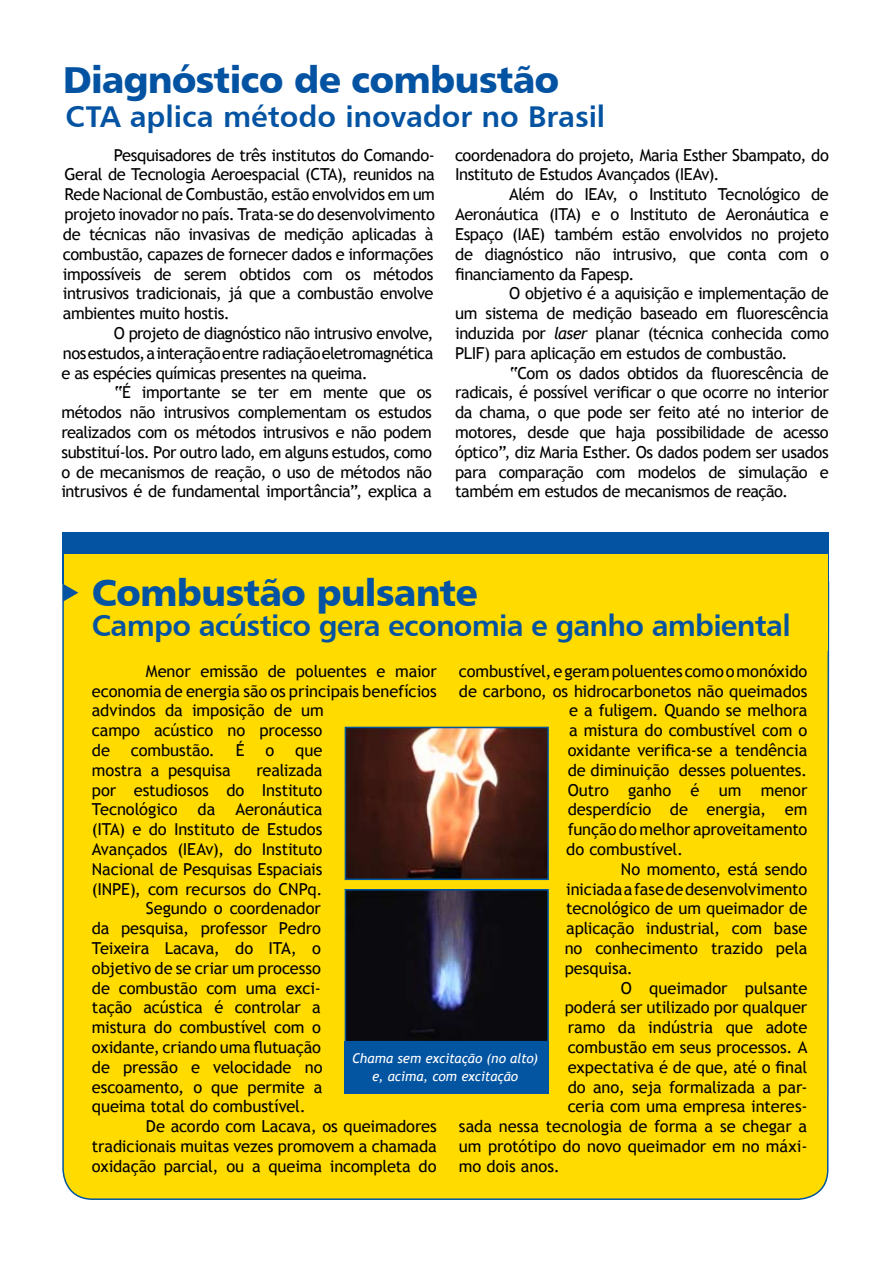
<style>
.page{position:relative;width:893px;height:1263px;background:#fff}
.page>*{position:absolute;margin:0;border:0;box-sizing:border-box;transform-origin:0 0}
.t1{font:37.5px "Humanist 777 BT Black B";letter-spacing:-.025em;color:#0353a2}
.t2{font:30px "Humanist 777 BT Bold B";letter-spacing:-.02em;color:#0353a2}
.t3{font:30px "Humanist 777 BT Bold B";color:#0353a2}
.t4{font:16.5px/19.8px "Trebuchet MS";letter-spacing:-.01em;color:#000;text-align:justify}
.t5{font:16.5px/19.8px "Trebuchet MS";letter-spacing:-.03em;color:#000}
.t6{font:italic 13.5px/18px "Trebuchet MS";letter-spacing:-.005em;color:#fff;text-align:center}
.s1{font-style:italic}
</style>
<div class="page">
<div style="left:62px;top:532px;width:768px;height:668px;background:#ffdb00"></div>
<img style="left:348px;top:892px;width:198px;height:147px">
<div style="left:345px;top:889px;width:204px;height:153px;border:2px solid #0056a1"></div>
<img style="left:348px;top:730px;width:198px;height:147px">
<div style="left:345px;top:727px;width:204px;height:153px;border:2px solid #0056a1"></div>
<div style="left:62px;top:533px;width:767px;height:51px;background:#0353a2"></div>
<div style="left:345px;top:1041px;width:204px;height:53px;background:#0354a1"></div>
<div style="left:64px;top:554px;width:764px;height:97px;background:#ffdb00"></div>
<svg style="left:63px;top:584px;width:15px;height:17px"></svg>
<h1 class="t1" style="left:63px;top:56px;width:498px">Diagnóstico de combustão</h1>
<h2 class="t3" style="left:66px;top:98px;width:541px">CTA aplica método inovador no Brasil</h2>
<p class="t4" style="left:63px;top:145px;width:374px;text-indent:51px">Pesquisadores de três institutos do Comando-Geral de Tecnologia Aeroespacial (CTA), reunidos na Rede Nacional de Combustão, estão envolvidos em um projeto inovador no país. Trata-se do desenvolvimento de técnicas não invasivas de medição aplicadas à combustão, capazes de fornecer dados e informações impossíveis de serem obtidos com os métodos intrusivos tradicionais, já que a combustão envolve ambientes muito hostis.</p>
<p class="t4" style="left:61px;top:323px;width:373px;text-indent:52px">O projeto de diagnóstico não intrusivo envolve, nos estudos, a interação entre radiação eletromagnética e as espécies químicas presentes na queima.</p>
<p class="t4" style="left:61px;top:383px;width:372px;text-indent:52px">“É importante se ter em mente que os métodos não intrusivos complementam os estudos realizados com os métodos intrusivos e não podem substituí-los. Por outro lado, em alguns estudos, como o de mecanismos de reação, o uso de métodos não intrusivos é de fundamental importância”, explica a</p>
<p class="t5" style="left:455px;top:145px;width:375px">coordenadora do projeto, Maria Esther Sbampato, do<br>Instituto de Estudos Avançados (IEAv).</p>
<p class="t4" style="left:455px;top:185px;width:375px;text-indent:54px">Além do IEAv, o Instituto Tecnológico de Aeronáutica (ITA) e o Instituto de Aeronáutica e Espaço (IAE) também estão envolvidos no projeto de diagnóstico não intrusivo, que conta com o financiamento da Fapesp.</p>
<p class="t4" style="left:455px;top:284px;width:375px;text-indent:54px">O objetivo é a aquisição e implementação de um sistema de medição baseado em fluorescência induzida por <span class="s1">laser</span> planar (técnica conhecida como PLIF) para aplicação em estudos de combustão.</p>
<p class="t4" style="left:455px;top:363px;width:375px;text-indent:54px">“Com os dados obtidos da fluorescência de radicais, é possível verificar o que ocorre no interior da chama, o que pode ser feito até no interior de motores, desde que haja possibilidade de acesso óptico”, diz Maria Esther. Os dados podem ser usados para comparação com modelos de simulação e também em estudos de mecanismos de reação.</p>
<h1 class="t1" style="left:92px;top:569px;width:387px">Combustão pulsante</h1>
<h2 class="t2" style="left:92px;top:607px;width:700px">Campo acústico gera economia e ganho ambiental</h2>
<p class="t4" style="left:459px;top:661px;width:350px">combustível, e geram poluentes como o monóxido</p>
<p class="t4" style="left:459px;top:681px;width:350px">de carbono, os hidrocarbonetos não queimados</p>
<p class="t4" style="left:569px;top:701px;width:240px">e a fuligem. Quando se melhora</p>
<p class="t4" style="left:569px;top:721px;width:240px">a mistura do combustível com o</p>
<p class="t4" style="left:568px;top:740px;width:241px">oxidante verifica-se a tendência</p>
<p class="t4" style="left:568px;top:760px;width:241px">de diminuição desses poluentes.</p>
<p class="t4" style="left:568px;top:780px;width:241px">Outro ganho é um menor</p>
<p class="t4" style="left:568px;top:800px;width:241px">desperdício de energia, em</p>
<p class="t4" style="left:568px;top:820px;width:241px">função do melhor aproveitamento</p>
<p class="t4" style="left:566px;top:839px;width:119px">do combustível.</p>
<p class="t4" style="left:621px;top:859px;width:188px">No momento, está sendo</p>
<p class="t4" style="left:566px;top:879px;width:243px">iniciada a fase de desenvolvimento</p>
<p class="t4" style="left:566px;top:899px;width:243px">tecnológico de um queimador de</p>
<p class="t4" style="left:566px;top:919px;width:243px">aplicação industrial, com base</p>
<p class="t4" style="left:565px;top:938px;width:244px">no conhecimento trazido pela</p>
<p class="t4" style="left:565px;top:958px;width:70px">pesquisa.</p>
<p class="t4" style="left:621px;top:978px;width:188px">O queimador pulsante</p>
<p class="t4" style="left:565px;top:998px;width:244px">poderá ser utilizado por qualquer</p>
<p class="t4" style="left:568px;top:1018px;width:241px">ramo da indústria que adote</p>
<p class="t4" style="left:568px;top:1037px;width:241px">combustão em seus processos. A</p>
<p class="t4" style="left:568px;top:1057px;width:241px">expectativa é de que, até o final</p>
<p class="t4" style="left:568px;top:1077px;width:241px">do ano, seja formalizada a par-</p>
<p class="t4" style="left:568px;top:1097px;width:241px">ceria com uma empresa interes-</p>
<p class="t4" style="left:459px;top:1117px;width:350px">sada nessa tecnologia de forma a se chegar a</p>
<p class="t4" style="left:459px;top:1136px;width:350px">um protótipo do novo queimador em no máxi-</p>
<p class="t4" style="left:459px;top:1156px;width:103px">mo dois anos.</p>
<p class="t4" style="left:92px;top:661px;width:346px;text-align:left;text-indent:54px">Menor emissão de poluentes e maior economia de energia são os principais benefícios advindos da imposição de um<br>campo acústico no processo<br>de</p>
<p class="t4" style="left:131px;top:740px;width:86px">combustão.</p>
<p class="t4" style="left:236px;top:740px;width:10px">É</p>
<p class="t4" style="left:266px;top:740px;width:10px">o</p>
<p class="t4" style="left:295px;top:740px;width:29px">que</p>
<p class="t4" style="left:92px;top:760px;width:140px">mostra a pesquisa</p>
<p class="t4" style="left:257px;top:760px;width:67px">realizada</p>
<p class="t4" style="left:92px;top:780px;width:232px">por estudiosos do Instituto</p>
<p class="t4" style="left:92px;top:800px;width:232px">Tecnológico da Aeronáutica</p>
<p class="t4" style="left:92px;top:820px;width:232px">(ITA) e do Instituto de Estudos</p>
<p class="t4" style="left:92px;top:839px;width:232px">Avançados (IEAv), do Instituto</p>
<p class="t4" style="left:92px;top:859px;width:232px">Nacional de Pesquisas Espaciais</p>
<p class="t4" style="left:92px;top:879px;width:232px">(INPE), com recursos do CNPq.</p>
<p class="t4" style="left:146px;top:899px;width:177px">Segundo o coordenador</p>
<p class="t4" style="left:92px;top:919px;width:231px">da pesquisa, professor Pedro</p>
<p class="t4" style="left:92px;top:938px;width:231px">Teixeira Lacava, do ITA, o</p>
<p class="t4" style="left:92px;top:958px;width:231px">objetivo de se criar um processo</p>
<p class="t4" style="left:92px;top:978px;width:231px">de combustão com uma exci-</p>
<p class="t4" style="left:92px;top:998px;width:231px">tação acústica é controlar a</p>
<p class="t4" style="left:92px;top:1018px;width:231px">mistura do combustível com o</p>
<p class="t4" style="left:92px;top:1037px;width:231px">oxidante, criando uma flutuação</p>
<p class="t4" style="left:92px;top:1057px;width:232px">de pressão e velocidade no</p>
<p class="t4" style="left:92px;top:1077px;width:232px">escoamento, o que permite a</p>
<p class="t4" style="left:92px;top:1097px;width:215px">queima total do combustível.</p>
<p class="t4" style="left:146px;top:1117px;width:292px">De acordo com Lacava, os queimadores</p>
<p class="t4" style="left:92px;top:1136px;width:346px">tradicionais muitas vezes promovem a chamada</p>
<p class="t4" style="left:92px;top:1156px;width:346px">oxidação parcial, ou a queima incompleta do</p>
<p class="t6" style="left:352px;top:1049px;width:187px">Chama sem excitação (no alto) e, acima, com excitação</p>
</div>
